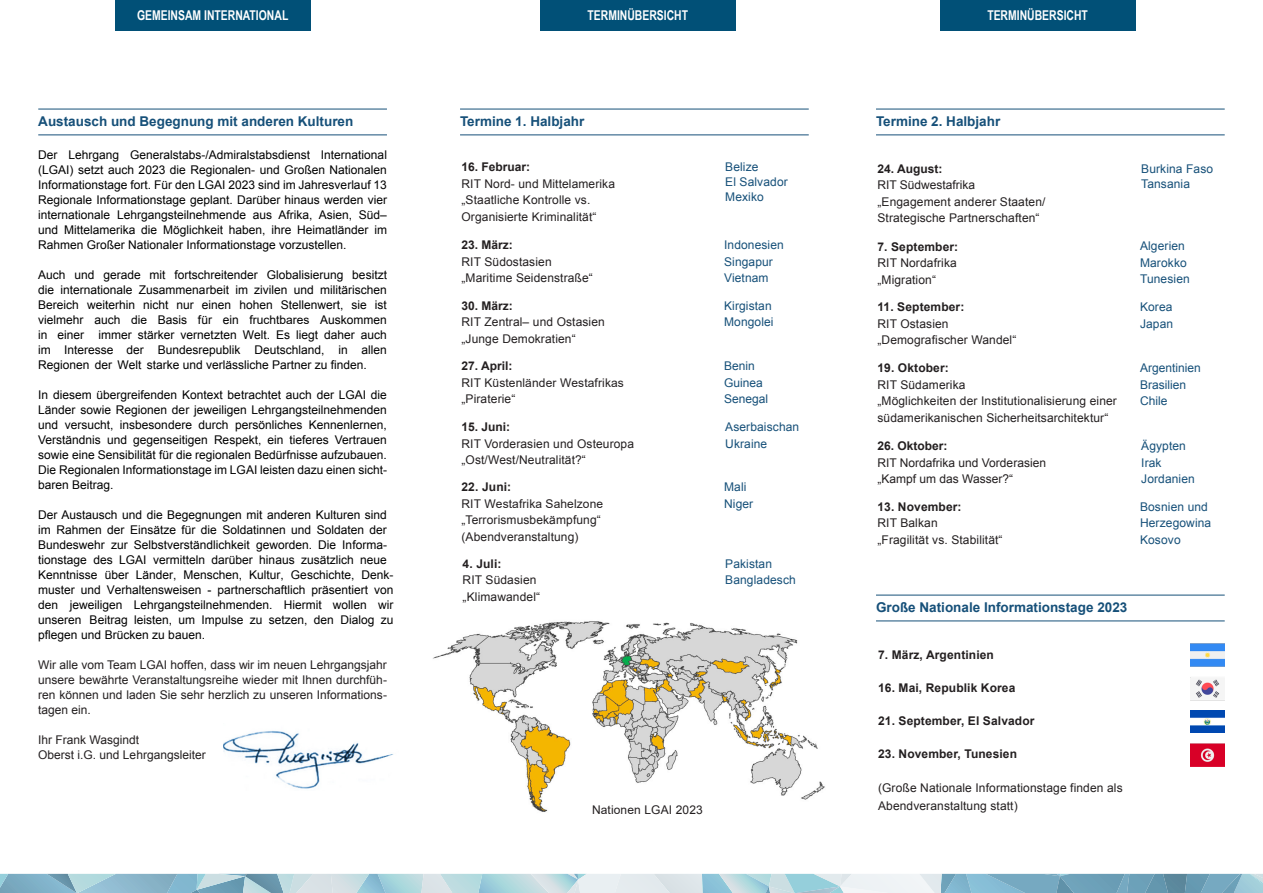
<style>
.page{position:relative;width:1263px;height:893px;background:#fff}
.page>*{position:absolute;margin:0;border:0;box-sizing:border-box;transform-origin:0 0}
.Zwischenheadline_Lin{font:700 13.5px "Arial";color:#165079}
.Kopfelement{font:700 13.5px "Arial Narrow";color:#fff;scale:.94 1}
.Copy{font:12px/15px "Arial";color:#000;text-align:justify}
.Copy-2{font:12px/16.5px "Arial";letter-spacing:.01em;color:#231f20}
.Copy-3{font:12px/16.5px "Arial";letter-spacing:.01em;color:#165079}
.Copy-4{font:700 12px "Arial";letter-spacing:.01em;color:#231f20}
.s1{font-weight:700}
</style>
<div class="page">
<img style="left:224px;top:731px;width:169px;height:58px">
<hr style="left:38px;top:109px;width:349px;height:1px;background:#165079">
<hr style="left:38px;top:135px;width:349px;height:1px;background:#165079">
<svg style="left:0;top:874px;width:1263px;height:19px;background:#a5c8d5"></svg>
<div style="left:940px;top:0;width:195px;height:31px;background:#015077"></div>
<div style="left:540px;top:0;width:196px;height:31px;background:#015077"></div>
<div style="left:115px;top:0;width:195px;height:31px;background:#015077"></div>
<hr style="left:460px;top:109px;width:349px;height:1px;background:#165079">
<hr style="left:460px;top:135px;width:349px;height:1px;background:#165079">
<hr style="left:876px;top:109px;width:349px;height:1px;background:#165079">
<hr style="left:876px;top:135px;width:349px;height:1px;background:#165079">
<hr style="left:876px;top:595px;width:349px;height:1px;background:#165079">
<hr style="left:876px;top:621px;width:349px;height:1px;background:#165079">
<img style="left:433px;top:621px;width:392px;height:191px">
<img style="left:1190px;top:643px;width:34px;height:24px">
<img style="left:1190px;top:677px;width:34px;height:24px">
<img style="left:1190px;top:710px;width:34px;height:23px">
<img style="left:1190px;top:743px;width:34px;height:23px">
<p class="Kopfelement" style="left:137px;top:5px;width:162px">GEMEINSAM INTERNATIONAL</p>
<p class="Kopfelement" style="left:588px;top:5px;width:109px">TERMINÜBERSICHT</p>
<p class="Kopfelement" style="left:987px;top:5px;width:109px">TERMINÜBERSICHT</p>
<p class="Zwischenheadline_Lin" style="left:38px;top:112px;width:317px">Austausch und Begegnung mit anderen Kulturen</p>
<p class="Copy" style="left:38px;top:147px;width:350px">Der Lehrgang Generalstabs-/Admiralstabsdienst International (LGAI) setzt auch 2023 die Regionalen- und Großen Nationalen Informationstage fort. Für den LGAI 2023 sind im Jahresverlauf 13<br>Regionale Informationstage geplant. Darüber hinaus werden vier internationale Lehrgangsteilnehmende aus Afrika, Asien, Süd– und Mittelamerika die Möglichkeit haben, ihre Heimatländer im Rahmen Großer Nationaler Informationstage vorzustellen.</p>
<p class="Copy" style="left:38px;top:267px;width:350px">Auch und gerade mit fortschreitender Globalisierung besitzt die internationale Zusammenarbeit im zivilen und militärischen Bereich weiterhin nicht nur einen hohen Stellenwert, sie ist vielmehr auch die Basis für ein fruchtbares Auskommen in einer immer stärker vernetzten Welt. Es liegt daher auch im Interesse der Bundesrepublik Deutschland, in allen Regionen der Welt starke und verlässliche Partner zu finden.</p>
<p class="Copy" style="left:38px;top:387px;width:350px">In diesem übergreifenden Kontext betrachtet auch der LGAI die Länder sowie Regionen der jeweiligen Lehrgangsteilnehmenden und versucht, insbesondere durch persönliches Kennenlernen,</p>
<p class="Copy" style="left:38px;top:432px;width:350px">Verständnis und gegenseitigen Respekt, ein tieferes Vertrauen sowie eine Sensibilität für die regionalen Bedürfnisse aufzubauen.<br>Die Regionalen Informationstage im LGAI leisten dazu einen sicht&shy;baren Beitrag.</p>
<p class="Copy" style="left:38px;top:507px;width:357px;text-align:left">Der Austausch und die Begegnungen mit anderen Kulturen sind im Rahmen der Einsätze für die Soldatinnen und Soldaten der Bundeswehr zur Selbstverständlichkeit geworden. Die Informa&shy;tionstage des LGAI vermitteln darüber hinaus zusätzlich neue Kenntnisse über Länder, Menschen, Kultur, Geschichte, Denk&shy;muster und Verhaltensweisen - partnerschaftlich präsentiert von den jeweiligen Lehrgangsteilnehmenden. Hiermit wollen wir unseren Beitrag leisten, um Impulse zu setzen, den Dialog zu pflegen und Brücken zu bauen.</p>
<p class="Copy-2" style="left:38px;top:657px;width:350px;line-height:15px;text-align:justify">Wir alle vom Team LGAI hoffen, dass wir im neuen Lehrgangsjahr unsere bewährte Veranstaltungsreihe wieder mit Ihnen durchfüh&shy;ren können und laden Sie sehr herzlich zu unseren Informations&shy;tagen ein.</p>
<p class="Copy-2" style="left:38px;top:732px;width:102px">Ihr Frank Wasgindt</p>
<p class="Copy-2" style="left:38px;top:747px;width:169px">Oberst i.G. und Lehrgangsleiter</p>
<p class="Zwischenheadline_Lin" style="left:460px;top:112px;width:126px">Termine 1. Halbjahr</p>
<p class="Copy-2" style="left:461px;top:159px;width:155px"><span class="s1">16. Februar:<br></span>RIT Nord- und Mittelamerika „Staatliche Kontrolle vs.<br>Organisierte Kriminalität“</p>
<p class="Copy-2" style="left:461px;top:237px;width:133px"><span class="s1">23. März:<br></span>RIT Südostasien „Maritime Seidenstraße“</p>
<p class="Copy-2" style="left:461px;top:297px;width:145px"><span class="s1">30. März:<br></span>RIT Zentral– und Ostasien „Junge Demokratien“</p>
<p class="Copy-2" style="left:461px;top:358px;width:164px"><span class="s1">27. April:<br></span>RIT Küstenländer Westafrikas „Piraterie“</p>
<p class="Copy-2" style="left:461px;top:419px;width:174px"><span class="s1">15. Juni:<br></span>RIT Vorderasien und Osteuropa „Ost/West/Neutralität?“</p>
<p class="Copy-3" style="left:725px;top:419px;width:76px">Aserbaischan</p>
<p class="Copy-3" style="left:725px;top:159px;width:35px">Belize</p>
<p class="Copy-3" style="left:725px;top:174px;width:64px">El Salvador</p>
<p class="Copy-3" style="left:725px;top:189px;width:40px">Mexiko</p>
<p class="Copy-3" style="left:724px;top:237px;width:61px">Indonesien</p>
<p class="Copy-3" style="left:724px;top:253px;width:50px">Singapur</p>
<p class="Copy-3" style="left:724px;top:270px;width:46px">Vietnam</p>
<p class="Copy-3" style="left:724px;top:297px;width:49px">Kirgistan</p>
<p class="Copy-3" style="left:724px;top:314px;width:51px">Mongolei</p>
<p class="Copy-3" style="left:724px;top:358px;width:32px">Benin</p>
<p class="Copy-3" style="left:724px;top:374px;width:40px">Guinea</p>
<p class="Copy-3" style="left:724px;top:391px;width:46px">Senegal</p>
<p class="Copy-3" style="left:725px;top:435px;width:44px">Ukraine</p>
<p class="Copy-2" style="left:461px;top:479px;width:143px"><span class="s1">22. Juni:<br></span>RIT Westafrika Sahelzone</p>
<p class="Copy-2" style="left:461px;top:512px;width:141px">„Terrorismusbekämpfung“</p>
<p class="Copy-2" style="left:461px;top:528px;width:119px">(Abendveranstaltung)</p>
<p class="Copy-4" style="left:463px;top:556px;width:40px">4. Juli:</p>
<p class="Copy-2" style="left:463px;top:572px;width:75px">RIT Südasien</p>
<p class="Copy-2" style="left:463px;top:588px;width:79px">„Klimawandel“</p>
<p class="Copy-3" style="left:724px;top:479px;width:24px">Mali</p>
<p class="Copy-3" style="left:724px;top:495px;width:31px">Niger</p>
<p class="Copy-3" style="left:725px;top:555px;width:48px">Pakistan</p>
<p class="Copy-3" style="left:725px;top:572px;width:72px">Bangladesch</p>
<p class="Copy-2" style="left:592px;top:802px;width:112px">Nationen LGAI 2023</p>
<p class="Zwischenheadline_Lin" style="left:876px;top:112px;width:126px">Termine 2. Halbjahr</p>
<p class="Copy-4" style="left:877px;top:161px;width:66px">24. August:</p>
<p class="Copy-2" style="left:877px;top:177px;width:99px">RIT Südwestafrika</p>
<p class="Copy-2" style="left:877px;top:194px;width:169px">„Engagement anderer Staaten/</p>
<p class="Copy-2" style="left:877px;top:210px;width:164px">Strategische Partnerschaften“</p>
<p class="Copy-4" style="left:877px;top:238px;width:82px">7. September:</p>
<p class="Copy-2" style="left:877px;top:255px;width:81px">RIT Nordafrika</p>
<p class="Copy-2" style="left:877px;top:271px;width:60px">„Migration“</p>
<p class="Copy-4" style="left:877px;top:299px;width:88px">11. September:</p>
<p class="Copy-2" style="left:877px;top:315px;width:73px">RIT Ostasien</p>
<p class="Copy-2" style="left:877px;top:332px;width:140px">„Demografischer Wandel“</p>
<p class="Copy-4" style="left:877px;top:360px;width:73px">19. Oktober:</p>
<p class="Copy-2" style="left:877px;top:376px;width:90px">RIT Südamerika</p>
<p class="Copy-2" style="left:877px;top:393px;width:241px">„Möglichkeiten der Institutionalisierung einer südamerikanischen Sicherheitsarchitektur“</p>
<p class="Copy-4" style="left:877px;top:438px;width:72px">26. Oktober:</p>
<p class="Copy-2" style="left:877px;top:454px;width:170px">RIT Nordafrika und Vorderasien „Kampf um das Wasser?“</p>
<p class="Copy-4" style="left:877px;top:498px;width:86px">13. November:</p>
<p class="Copy-2" style="left:877px;top:515px;width:62px">RIT Balkan</p>
<p class="Copy-2" style="left:877px;top:531px;width:127px">„Fragilität vs. Stabilität“</p>
<p class="Copy-3" style="left:1141px;top:161px;width:74px">Burkina Faso</p>
<p class="Copy-3" style="left:1141px;top:176px;width:50px">Tansania</p>
<p class="Copy-3" style="left:1140px;top:238px;width:46px">Algerien</p>
<p class="Copy-3" style="left:1140px;top:254px;width:48px">Marokko</p>
<p class="Copy-3" style="left:1140px;top:271px;width:51px">Tunesien</p>
<p class="Copy-3" style="left:1140px;top:299px;width:34px">Korea</p>
<p class="Copy-3" style="left:1140px;top:315px;width:35px">Japan</p>
<p class="Copy-3" style="left:1140px;top:360px;width:62px">Argentinien</p>
<p class="Copy-3" style="left:1140px;top:376px;width:48px">Brasilien</p>
<p class="Copy-3" style="left:1140px;top:393px;width:29px">Chile</p>
<p class="Copy-3" style="left:1141px;top:438px;width:46px">Ägypten</p>
<p class="Copy-3" style="left:1141px;top:454px;width:22px">Irak</p>
<p class="Copy-3" style="left:1141px;top:471px;width:55px">Jordanien</p>
<p class="Copy-3" style="left:1140px;top:498px;width:73px">Bosnien und<br>Herzegowina</p>
<p class="Copy-3" style="left:1140px;top:531px;width:42px">Kosovo</p>
<p class="Zwischenheadline_Lin" style="left:876px;top:598px;width:253px">Große Nationale Informationstage 2023</p>
<p class="Copy-4" style="left:878px;top:647px;width:117px">7. März, Argentinien</p>
<p class="Copy-4" style="left:878px;top:680px;width:139px">16. Mai, Republik Korea</p>
<p class="Copy-4" style="left:878px;top:713px;width:158px">21. September, El Salvador</p>
<p class="Copy-4" style="left:878px;top:746px;width:141px">23. November, Tunesien</p>
<p class="Copy-2" style="left:878px;top:780px;width:246px">(Große Nationale Informationstage finden als</p>
<p class="Copy-2" style="left:878px;top:797px;width:141px">Abendveranstaltung statt)</p>
</div>
